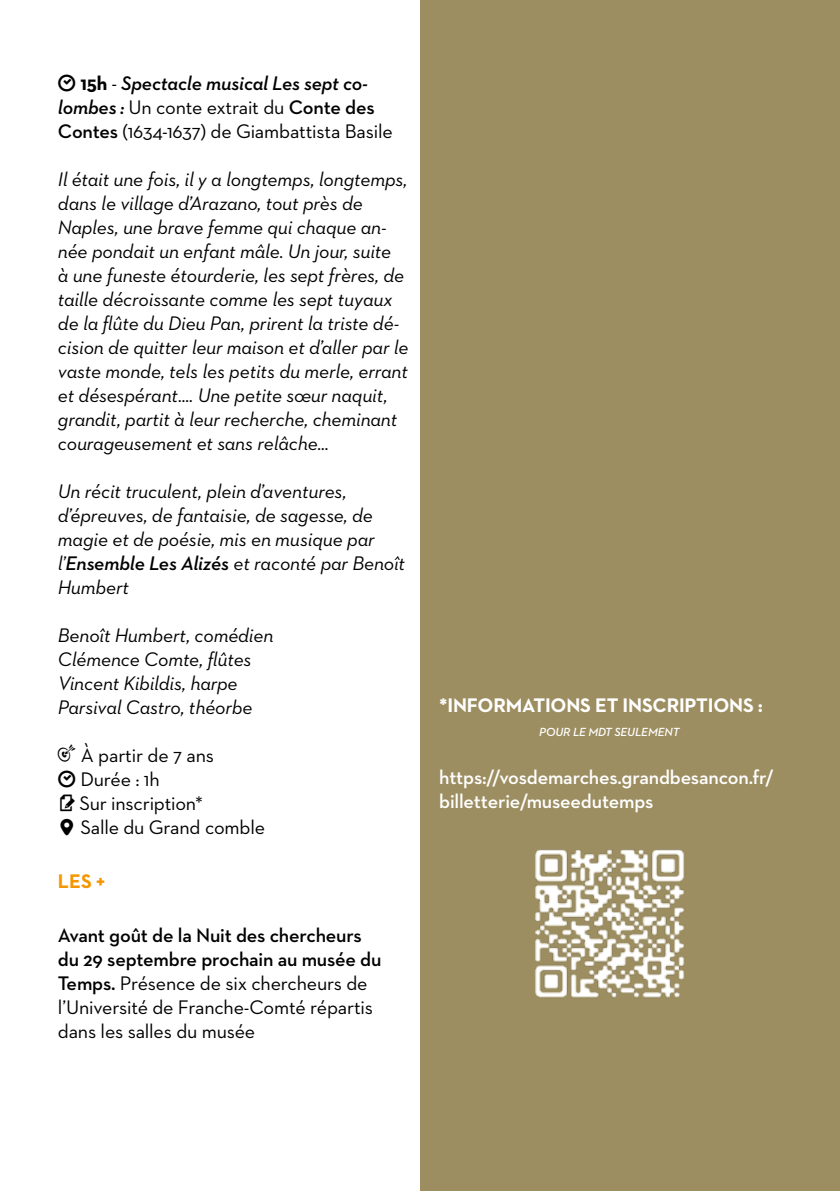
<style>
.page{position:relative;width:840px;height:1191px;background:#fff}
.page>*{position:absolute;margin:0;border:0;box-sizing:border-box;transform-origin:0 0}
.t1{font:italic 20px/24px "Neutraface 2 Text";letter-spacing:-.01em;color:#000}
.t2{font:20px/24px "Neutraface 2 Text";letter-spacing:-.01em;color:#000}
.t3{font:600 20px/24px "Neutraface 2 Text";letter-spacing:-.01em;color:#fff}
.t4{font:700 20px "Neutraface 2 Text";letter-spacing:-.01em;color:#fff}
.t5{font:700 20px "Neutraface 2 Text";color:#f49600}
.t6{font:italic 600 12px "Neutraface 2 Text";letter-spacing:-.01em;color:#fff}
.s1{font-weight:700}
.s2{font-weight:600;font-style:italic}
.s3{font-weight:600}
</style>
<div class="page">
<div style="left:420px;top:0;width:419px;height:1191px;background:#9d8e61"></div>
<img style="left:535px;top:849px;width:149px;height:149px">
<p class="t2" style="left:58px;top:71px;width:336px;text-indent:22px"><span class="s1">15h</span> - <span class="s2">Spectacle musical Les sept co&shy;lombes :</span> Un conte extrait du <span class="s3">Conte des<br>Contes</span> (1634-1637) de Giambattista Basile</p>
<p class="t1" style="left:58px;top:167px;width:352px">Il était une fois, il y a longtemps, longtemps, dans le village d’Arazano, tout près de Naples, une brave femme qui chaque an&shy;née pondait un enfant mâle. Un jour, suite<br>à une funeste étourderie, les sept frères, de taille décroissante comme les sept tuyaux de la flûte du Dieu Pan, prirent la triste dé&shy;cision de quitter leur maison et d’aller par le vaste monde, tels les petits du merle, errant et désespérant.... Une petite sœur naquit, grandit, partit à leur recherche, cheminant courageusement et sans relâche...</p>
<p class="t1" style="left:58px;top:479px;width:348px">Un récit truculent, plein d’aventures, d’épreuves, de fantaisie, de sagesse, de magie et de poésie, mis en musique par l’<span class="s3">Ensemble Les Alizés</span> et raconté par Benoît Humbert</p>
<p class="t1" style="left:58px;top:623px;width:217px">Benoît Humbert, comédien<br>Clémence Comte, flûtes<br>Vincent Kibildis, harpe<br>Parsival Castro, théorbe</p>
<p class="t2" style="left:79px;top:743px;width:187px">À partir de 7 ans<br>Durée : 1h<br>Sur inscription*<br>Salle du Grand comble</p>
<p class="t5" style="left:58px;top:868px;width:49px">LES +</p>
<p class="t2" style="left:58px;top:922px;width:325px"><span class="s3">Avant goût de la Nuit des chercheurs du 29 septembre prochain au musée du Temps.</span> Présence de six chercheurs de l’Université de Franche-Comté répartis dans les salles du musée</p>
<p class="t4" style="left:439px;top:692px;width:325px">*INFORMATIONS ET INSCRIPTIONS :</p>
<p class="t6" style="left:539px;top:724px;width:141px">POUR LE MDT SEULEMENT</p>
<p class="t3" style="left:439px;top:765px;width:336px">https://vosdemarches.grandbesancon.fr/ billetterie/museedutemps</p>
</div>
